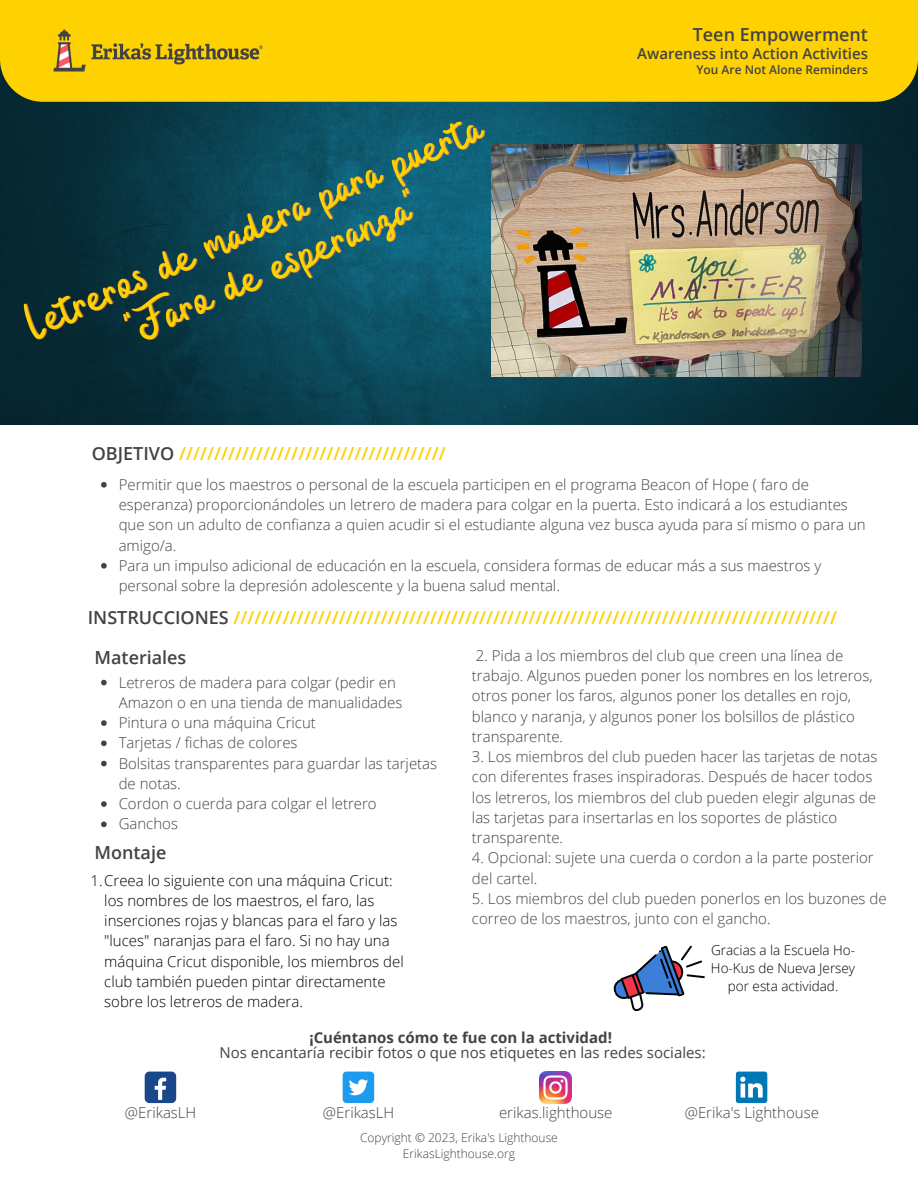
<style>
.page{position:relative;width:918px;height:1188px;background:#fff}
.page>*{position:absolute;margin:0;border:0;box-sizing:border-box;transform-origin:0 0}
.t1{font:600 18px "Open Sans";color:#fed100}
.t2{font:600 18px "Open Sans";color:#434345}
.t3{font:300 15px/20.2px "Open Sans";color:#434345}
.t4{font:300 15px/20.2px "Open Sans";color:#000}
.t5{font:15px "Open Sans";color:#434345}
.t6{font:700 15px "Open Sans";color:#434345}
.t7{font:600 15px "Open Sans";color:#434345}
.t8{font:300 13.5px/18px "Open Sans";color:#000;text-align:center}
.t9{font:300 12px "Open Sans";color:#434345}
.t10{font:600 12px "Open Sans";color:#434345}
.s1{color:#434345}
</style>
<div class="page">
<img style="left:0;top:102px;width:918px;height:322px">
<img style="left:516px;top:145px;width:346px;height:232px">
<div style="left:0;top:0;width:918px;height:102px;background:#fed100"></div>
<img style="left:39px;top:20px;width:234px;height:62px">
<div style="left:145px;top:1072px;width:31px;height:31px;background:#1a4789;border-radius:5px"></div>
<svg style="left:155px;top:1078px;width:11px;height:22px"></svg>
<div style="left:343px;top:1072px;width:31px;height:31px;background:#1d9bf0;border-radius:4px"></div>
<svg style="left:349px;top:1079px;width:19px;height:16px"></svg>
<img style="left:540px;top:1072px;width:31px;height:31px">
<svg style="left:736px;top:1072px;width:31px;height:31px"></svg>
<svg style="left:613px;top:945px;width:92px;height:67px"></svg>
<svg style="left:101px;top:680px;width:6px;height:5px"></svg>
<svg style="left:101px;top:720px;width:6px;height:6px"></svg>
<svg style="left:101px;top:741px;width:6px;height:5px"></svg>
<svg style="left:101px;top:761px;width:6px;height:5px"></svg>
<svg style="left:101px;top:801px;width:6px;height:6px"></svg>
<svg style="left:101px;top:822px;width:6px;height:5px"></svg>
<svg style="left:101px;top:482px;width:6px;height:6px"></svg>
<svg style="left:101px;top:563px;width:6px;height:6px"></svg>
<img style="left:17px;top:96px;width:499px;height:298px">
<p class="t2" style="left:693px;top:22px;width:177px">Teen Empowerment</p>
<p class="t7" style="left:637px;top:43px;width:232px">Awareness into Action Activities</p>
<p class="t10" style="left:696px;top:61px;width:173px">You Are Not Alone Reminders</p>
<p class="t1" style="left:92px;top:441px;width:355px"><span class="s1">OBJETIVO</span> //////////////////////////////////////</p>
<p class="t3" style="left:119px;top:474px;width:749px">Permitir que los maestros o personal de la escuela participen en el programa Beacon of Hope ( faro de esperanza) proporcionándoles un letrero de madera para colgar en la puerta. Esto indicará a los estudiantes que son un adulto de confianza a quien acudir si el estudiante alguna vez busca ayuda para sí mismo o para un amigo/a.</p>
<p class="t3" style="left:119px;top:555px;width:704px">Para un impulso adicional de educación en la escuela, considera formas de educar más a sus maestros y personal sobre la depresión adolescente y la buena salud mental.</p>
<p class="t1" style="left:88px;top:604px;width:751px"><span class="s1">INSTRUCCIONES</span> //////////////////////////////////////////////////////////////////////////////////////</p>
<p class="t2" style="left:95px;top:645px;width:93px">Materiales</p>
<p class="t3" style="left:119px;top:672px;width:285px">Letreros de madera para colgar (pedir en<br>Amazon o en una tienda de manualidades</p>
<p class="t3" style="left:119px;top:712px;width:199px">Pintura o una máquina Cricut</p>
<p class="t3" style="left:119px;top:732px;width:180px">Tarjetas / fichas de colores</p>
<p class="t3" style="left:119px;top:753px;width:320px">Bolsitas transparentes para guardar las tarjetas de notas.</p>
<p class="t3" style="left:119px;top:793px;width:260px">Cordon o cuerda para colgar el letrero</p>
<p class="t3" style="left:119px;top:813px;width:61px">Ganchos</p>
<p class="t2" style="left:95px;top:839px;width:73px">Montaje</p>
<p class="t3" style="left:472px;top:645px;width:402px">2. Pida a los miembros del club que creen una línea de trabajo. Algunos pueden poner los nombres en los letreros, otros poner los faros, algunos poner los detalles en rojo, blanco y naranja, y algunos poner los bolsillos de plástico transparente.</p>
<p class="t3" style="left:472px;top:746px;width:407px">3. Los miembros del club pueden hacer las tarjetas de notas con diferentes frases inspiradoras. Después de hacer todos los letreros, los miembros del club pueden elegir algunas de las tarjetas para insertarlas en los soportes de plástico transparente.</p>
<p class="t3" style="left:472px;top:847px;width:403px">4. Opcional: sujete una cuerda o cordon a la parte posterior del cartel.</p>
<p class="t3" style="left:472px;top:888px;width:416px">5. Los miembros del club pueden ponerlos en los buzones de correo de los maestros, junto con el gancho.</p>
<p class="t4" style="left:104px;top:870px;width:301px;text-indent:-14px">1.Creea lo siguiente con una máquina Cricut: los nombres de los maestros, el faro, las inserciones rojas y blancas para el faro y las "luces" naranjas para el faro. Si no hay una máquina Cricut disponible, los miembros del club también pueden pintar directamente sobre los letreros de madera.</p>
<p class="t6" style="left:309px;top:1027px;width:304px">¡Cuéntanos cómo te fue con la actividad!</p>
<p class="t5" style="left:220px;top:1042px;width:488px">Nos encantaría recibir fotos o que nos etiquetes en las redes sociales:</p>
<p class="t8" style="left:711px;top:941px;width:146px">Gracias a la Escuela Ho-<br>Ho-Kus de Nueva Jersey por esta actividad.</p>
<p class="t3" style="left:125px;top:1102px;width:73px">@ErikasLH</p>
<p class="t3" style="left:323px;top:1102px;width:73px">@ErikasLH</p>
<p class="t3" style="left:499px;top:1102px;width:115px">erikas.lighthouse</p>
<p class="t3" style="left:685px;top:1102px;width:136px">@Erika's Lighthouse</p>
<p class="t9" style="left:360px;top:1129px;width:199px">Copyright © 2023, Erika's Lighthouse</p>
<p class="t9" style="left:403px;top:1145px;width:114px">ErikasLighthouse.org</p>
</div>
